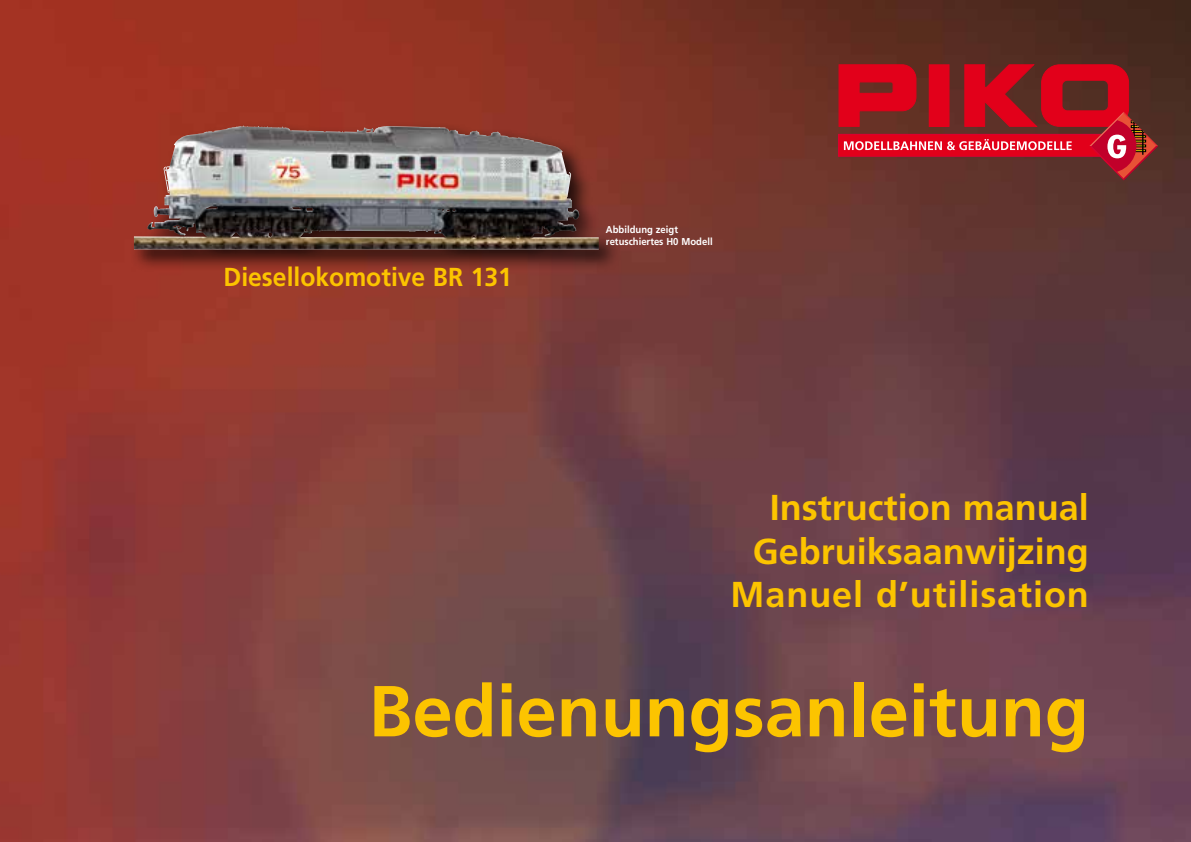
<style>
.page{position:relative;width:1191px;height:842px;background:#fff}
.page>*{position:absolute;margin:0;border:0;box-sizing:border-box;transform-origin:0 0}
.t1{font:700 72px "Frutiger LT Std";color:#fcc400}
.t2{font:700 36px/43.2px "Frutiger LT Std";color:#fcc400;text-align:right}
.t3{font:700 26px "Frutiger LT Std";color:#fcc400;scale:.95 1}
.t4{font:700 10px/12px "Frutiger LT Std";color:#fff;scale:.95 1}
</style>
<div class="page">
<img style="left:0;top:0;width:1191px;height:842px">
<div style="left:129px;top:121px;width:492px;height:150px;background:#000;opacity:.75"></div>
<img style="left:134px;top:126px;width:465px;height:123px">
<svg style="left:838px;top:64px;width:320px;height:116px;background:#a22028"></svg>
<p class="t3" style="left:223px;top:262px;width:305px">Diesellokomotive BR 131</p>
<p class="t4" style="left:606px;top:223px;width:114px">Abbildung zeigt retuschiertes H0 Modell</p>
<p class="t2" style="left:730px;top:486px;width:360px">Instruction manual<br>Gebruiksaanwijzing<br>Manuel d’utilisation</p>
<h1 class="t1" style="left:368px;top:669px;width:722px">Bedienungsanleitung</h1>
</div>
